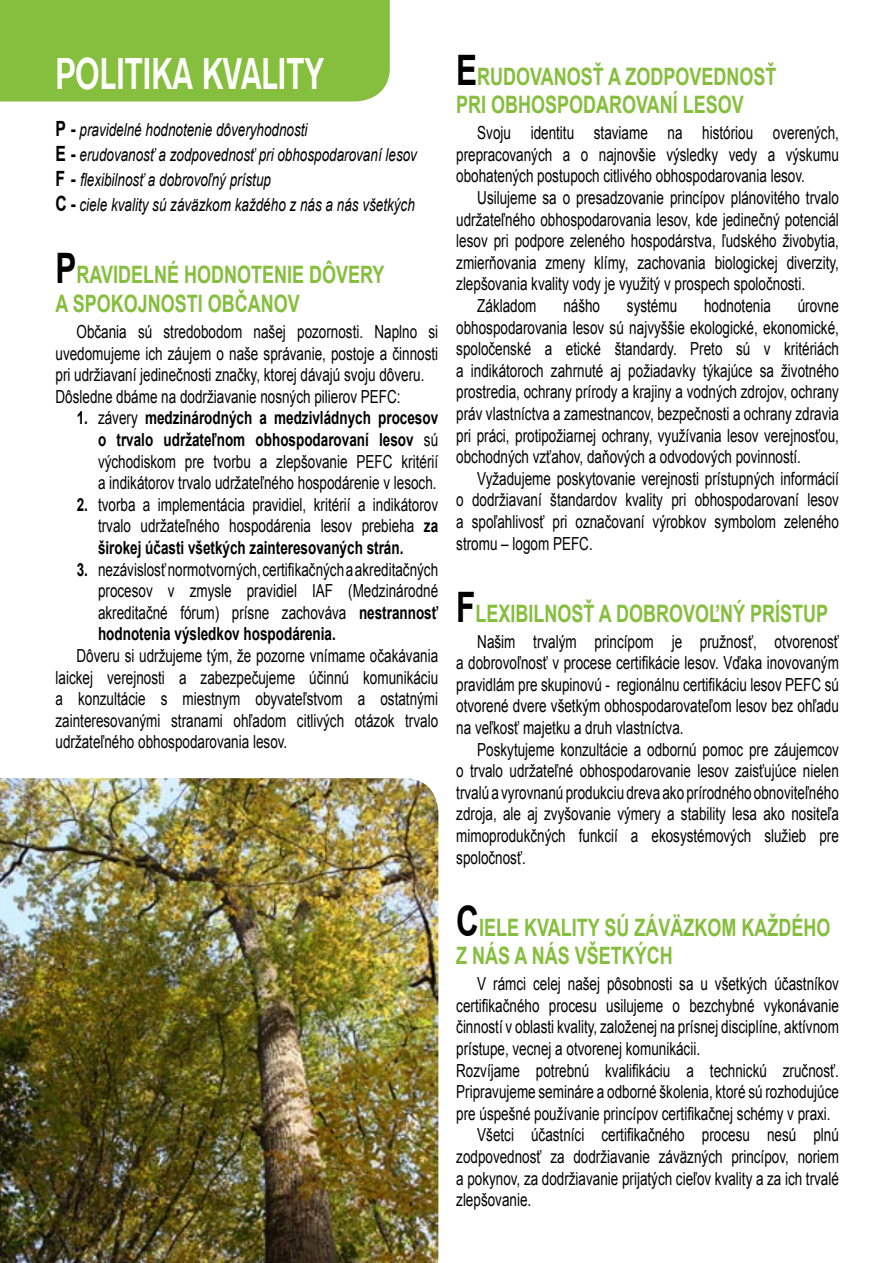
<style>
.page{position:relative;width:893px;height:1263px;background:#fff}
.page>*{position:absolute;margin:0;border:0;box-sizing:border-box;transform-origin:0 0}
.t1{font:700 43.2px "Akzidenz Grotesk CE";color:#fff;scale:.75 1}
.t2{font:700 24px/28.8px "Arial";color:#86be3d;scale:.75 1}
.t3{font:18px/21.6px "Arial";color:#000;text-align:justify;scale:.75 1}
.t4{font:italic 18px "Arial";color:#000;scale:.75 1}
.s1{font-weight:700;font-style:normal;font-size:21px}
.s2{font-size:42px;color:#000}
.s3{font-weight:700}
</style>
<div class="page">
<div style="left:0;top:0;width:390px;height:101px;background:#86be3d"></div>
<img style="left:0;top:778px;width:438px;height:485px">
<p class="t1" style="left:56px;top:47px;width:360px">POLITIKA KVALITY</p>
<p class="t4" style="left:56px;top:118px;width:338px"><span class="s1">P -</span> pravidelné hodnotenie dôveryhodnosti</p>
<p class="t4" style="left:56px;top:143px;width:483px"><span class="s1">E -</span> erudovanosť a zodpovednosť pri obhospodarovaní lesov</p>
<p class="t4" style="left:56px;top:168px;width:289px"><span class="s1">F -</span> flexibilnosť a dobrovoľný prístup</p>
<p class="t4" style="left:56px;top:193px;width:481px"><span class="s1">C -</span> ciele kvality sú záväzkom každého z nás a nás všetkých</p>
<p class="t2" style="left:56px;top:261px;width:440px"><span class="s2">P</span>RAVIDELNÉ HODNOTENIE DÔVERY<br>A SPOKOJNOSTI OBČANOV</p>
<p class="t3" style="left:56px;top:321px;width:512px;text-indent:21px">Občania sú stredobodom našej pozornosti. Naplno si uvedomujeme ich záujem o naše správanie, postoje a činnosti pri udržiavaní jedinečnosti značky, ktorej dávajú svoju dôveru.</p>
<p class="t3" style="left:56px;top:386px;width:462px">Dôsledne dbáme na dodržiavanie nosných pilierov PEFC:</p>
<p class="t3" style="left:98px;top:407px;width:455px;text-indent:-21px"><span class="s3">1.</span> závery <span class="s3">medzinárodných a medzivládnych procesov o trvalo udržateľnom obhospodarovaní lesov</span> sú východiskom pre tvorbu a zlepšovanie PEFC kritérií a indikátorov trvalo udržateľného hospodárenie v lesoch.</p>
<p class="t3" style="left:98px;top:494px;width:455px;text-indent:-21px"><span class="s3">2.</span> tvorba a implementácia pravidiel, kritérií a indikátorov trvalo udržateľného hospodárenia lesov prebieha <span class="s3">za širokej účasti všetkých zainteresovaných strán.</span></p>
<p class="t3" style="left:98px;top:559px;width:455px;text-indent:-21px"><span class="s3">3.</span> nezávislosť normotvorných, certifikačnýchaakreditačných procesov v zmysle pravidiel IAF (Medzinárodné akreditačné fórum) prísne zachováva <span class="s3">nestrannosť hodnotenia výsledkov hospodárenia.</span></p>
<p class="t3" style="left:56px;top:645px;width:512px;text-indent:21px">Dôveru si udržujeme tým, že pozorne vnímame očakávania laickej verejnosti a zabezpečujeme účinnú komunikáciu a konzultácie s miestnym obyvateľstvom a ostatnými zainteresovanými stranami ohľadom citlivých otázok trvalo udržateľného obhospodarovania lesov.</p>
<p class="t2" style="left:456px;top:63px;width:429px"><span class="s2">E</span>RUDOVANOSŤ A ZODPOVEDNOSŤ</p>
<p class="t2" style="left:456px;top:91px;width:385px">PRI OBHOSPODAROVANÍ LESOV</p>
<p class="t3" style="left:456px;top:122px;width:512px;text-indent:21px">Svoju identitu staviame na históriou overených, prepracovaných a o najnovšie výsledky vedy a výskumu obohatených postupoch citlivého obhospodarovania lesov.</p>
<p class="t3" style="left:456px;top:187px;width:512px;text-indent:21px">Usilujeme sa o presadzovanie princípov plánovitého trvalo udržateľného obhospodarovania lesov, kde jedinečný potenciál lesov pri podpore zeleného hospodárstva, ľudského živobytia, zmierňovania zmeny klímy, zachovania biologickej diverzity, zlepšovania kvality vody je využitý v prospech spoločnosti.</p>
<p class="t3" style="left:477px;top:295px;width:81px">Základom</p>
<p class="t3" style="left:563px;top:295px;width:51px">nášho</p>
<p class="t3" style="left:627px;top:295px;width:69px">systému</p>
<p class="t3" style="left:704px;top:295px;width:91px">hodnotenia</p>
<p class="t3" style="left:456px;top:295px;width:512px;text-indent:341px">úrovne obhospodarovania lesov sú najvyššie ekologické, ekonomické, spoločenské a etické štandardy. Preto sú v kritériách a indikátoroch zahrnuté aj požiadavky týkajúce sa životného prostredia, ochrany prírody a krajiny a vodných zdrojov, ochrany práv vlastníctva a zamestnancov, bezpečnosti a ochrany zdravia pri práci, protipožiarnej ochrany, využívania lesov verejnosťou, obchodných vzťahov, daňových a odvodových povinností.</p>
<p class="t3" style="left:456px;top:468px;width:512px;text-indent:21px">Vyžadujeme poskytovanie verejnosti prístupných informácií o dodržiavaní štandardov kvality pri obhospodarovaní lesov a spoľahlivosť pri označovaní výrobkov symbolom zeleného stromu – logom PEFC.</p>
<p class="t2" style="left:456px;top:600px;width:497px"><span class="s2">F</span>LEXIBILNOSŤ A DOBROVOĽNÝ PRÍSTUP</p>
<p class="t3" style="left:456px;top:631px;width:512px;text-indent:21px">Našim trvalým princípom je pružnosť, otvorenosť a dobrovoľnosť v procese certifikácie lesov. Vďaka inovovaným pravidlám pre skupinovú - regionálnu certifikáciu lesov PEFC sú otvorené dvere všetkým obhospodarovateľom lesov bez ohľadu na veľkosť majetku a druh vlastníctva.</p>
<p class="t3" style="left:456px;top:739px;width:512px;text-indent:21px">Poskytujeme konzultácie a odbornú pomoc pre záujemcov o trvalo udržateľné obhospodarovanie lesov zaisťujúce nielen trvalú a vyrovnanú produkciu dreva ako prírodného obnoviteľného zdroja, ale aj zvyšovanie výmery a stability lesa ako nositeľa mimoprodukčných funkcií a ekosystémových služieb pre spoločnosť.</p>
<p class="t2" style="left:456px;top:913px;width:500px"><span class="s2">C</span>IELE KVALITY SÚ ZÁVÄZKOM KAŽDÉHO<br>Z NÁS A NÁS VŠETKÝCH</p>
<p class="t3" style="left:456px;top:973px;width:512px;text-indent:21px">V rámci celej našej pôsobnosti sa u všetkých účastníkov certifikačného procesu usilujeme o bezchybné vykonávanie činností v oblasti kvality, založenej na prísnej disciplíne, aktívnom prístupe, vecnej a otvorenej komunikácii.</p>
<p class="t3" style="left:456px;top:1060px;width:512px">Rozvíjame potrebnú kvalifikáciu a technickú zručnosť.<br>Pripravujeme semináre a odborné školenia, ktoré sú rozhodujúce pre úspešné používanie princípov certifikačnej schémy v praxi.</p>
<p class="t3" style="left:456px;top:1124px;width:512px;text-indent:21px">Všetci účastníci certifikačného procesu nesú plnú zodpovednosť za dodržiavanie záväzných princípov, noriem a pokynov, za dodržiavanie prijatých cieľov kvality a za ich trvalé zlepšovanie.</p>
</div>
